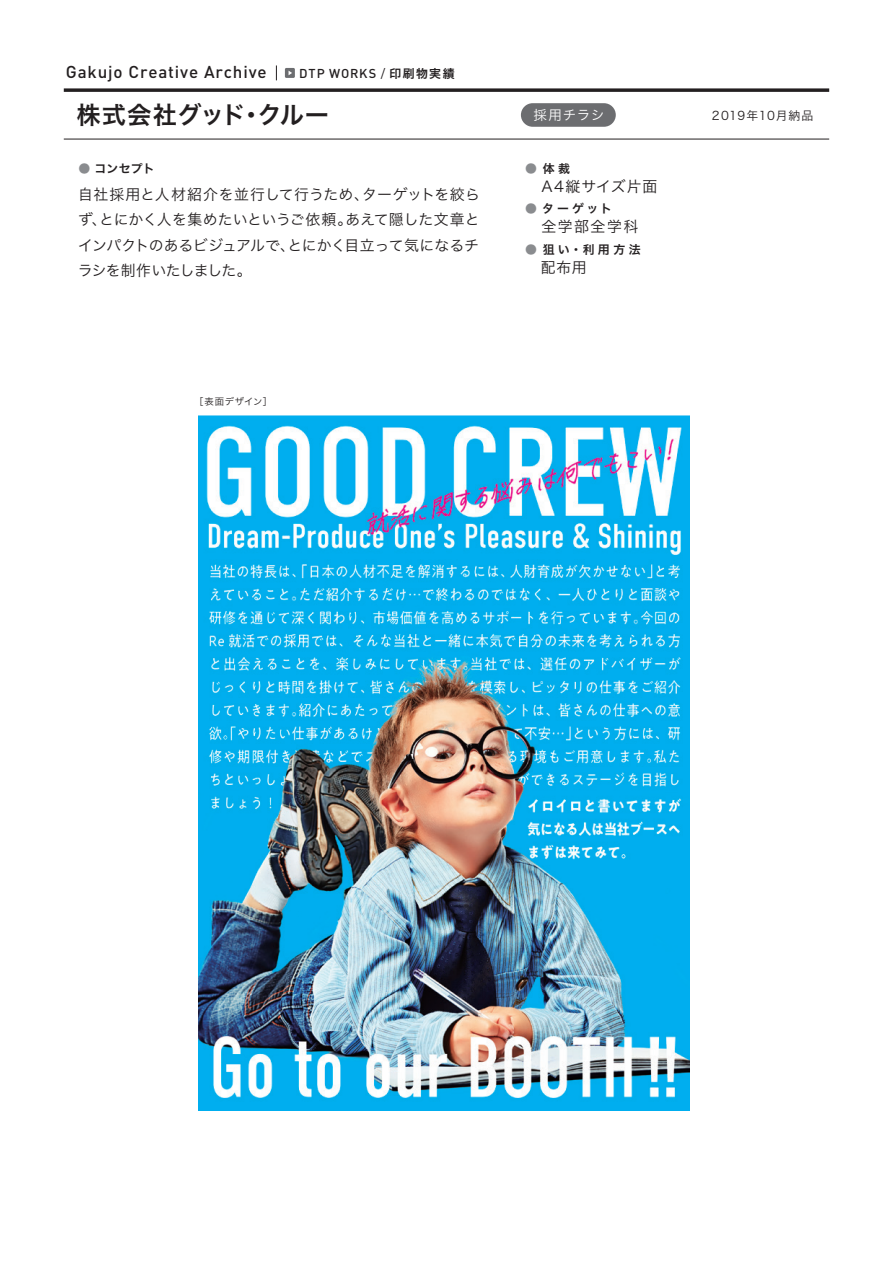
<style>
.page{position:relative;width:893px;height:1263px;background:#fff}
.page>*{position:absolute;margin:0;border:0;box-sizing:border-box;transform-origin:0 0}
.t1{font:24.3px "Hira Kaku Pro W6";letter-spacing:.025em;color:#231f20}
.t2{font:500 16.95px "DIN Pro";letter-spacing:.05em;color:#231f20}
.t3{font:14.85px/25.5px "Hira Kaku Pro W3";color:#231f20;text-align:justify}
.t4{font:14.85px "Hira Kaku Pro W3";letter-spacing:.065em;color:#231f20}
.t5{font:13.5px "Hira Kaku Pro W3";letter-spacing:.06em;color:#fff}
.t6{font:500 12.75px "DIN Pro";letter-spacing:.07em;color:#231f20}
.t7{font:11.85px "Hira Kaku Pro W6";letter-spacing:.24em;color:#231f20}
.t8{font:11.85px "Hira Kaku Pro W3";letter-spacing:.065em;color:#231f20}
.t9{font:9.3px "Hira Kaku Pro W3";letter-spacing:.065em;color:#231f20}
.s1{font-weight:400}
.s2{font-family:"Hira Kaku Pro W6";font-weight:400;font-size:11.85px}
.s3{color:#8a8c8f}
</style>
<div class="page">
<svg style="left:64px;top:88px;width:765px;height:4px;background:#403d3e"></svg>
<hr style="left:64px;top:139px;width:765px;height:1px;background:#231f20">
<svg style="left:276px;top:65px;width:1px;height:15px"></svg>
<svg style="left:285px;top:68px;width:10px;height:10px"></svg>
<div style="left:521px;top:103px;width:95px;height:24px;background:#6c6d70;border-radius:12px"></div>
<img style="left:199px;top:415px;width:491px;height:695px">
<p class="t2" style="left:66px;top:60px;width:202px">Gakujo Creative Archive</p>
<p class="t6" style="left:299px;top:65px;width:157px">DTP WORKS <span class="s1">/</span> <span class="s2">印刷物実績</span></p>
<h1 class="t1" style="left:76px;top:93px;width:254px">株式会社グッド・クルー</h1>
<p class="t7" style="left:79px;top:158px;width:78px"><span class="s3">●</span> コンセプト</p>
<p class="t3" style="left:78px;top:180px;width:404px">自社採用と人材紹介を並行して行うため、ターゲットを絞らず、とにかく人を集めたいというご依頼。あえて隠した文章とインパクトのあるビジュアルで、とにかく目立って気になるチラシを制作いたしました。</p>
<p class="t9" style="left:194px;top:393px;width:80px">［表面デザイン］</p>
<p class="t5" style="left:533px;top:103px;width:72px">採用チラシ</p>
<p class="t7" style="left:525px;top:158px;width:47px"><span class="s3">●</span>体裁</p>
<p class="t4" style="left:541px;top:173px;width:117px">A4縦サイズ片面</p>
<p class="t7" style="left:525px;top:198px;width:88px"><span class="s3">●</span> ターゲット</p>
<p class="t3" style="left:541px;top:213px;width:98px">全学部全学科</p>
<p class="t7" style="left:525px;top:238px;width:117px"><span class="s3">●</span> 狙い・利用方法</p>
<p class="t3" style="left:541px;top:253px;width:47px">配布用</p>
<p class="t8" style="left:712px;top:105px;width:103px">2019年10月納品</p>
</div>
